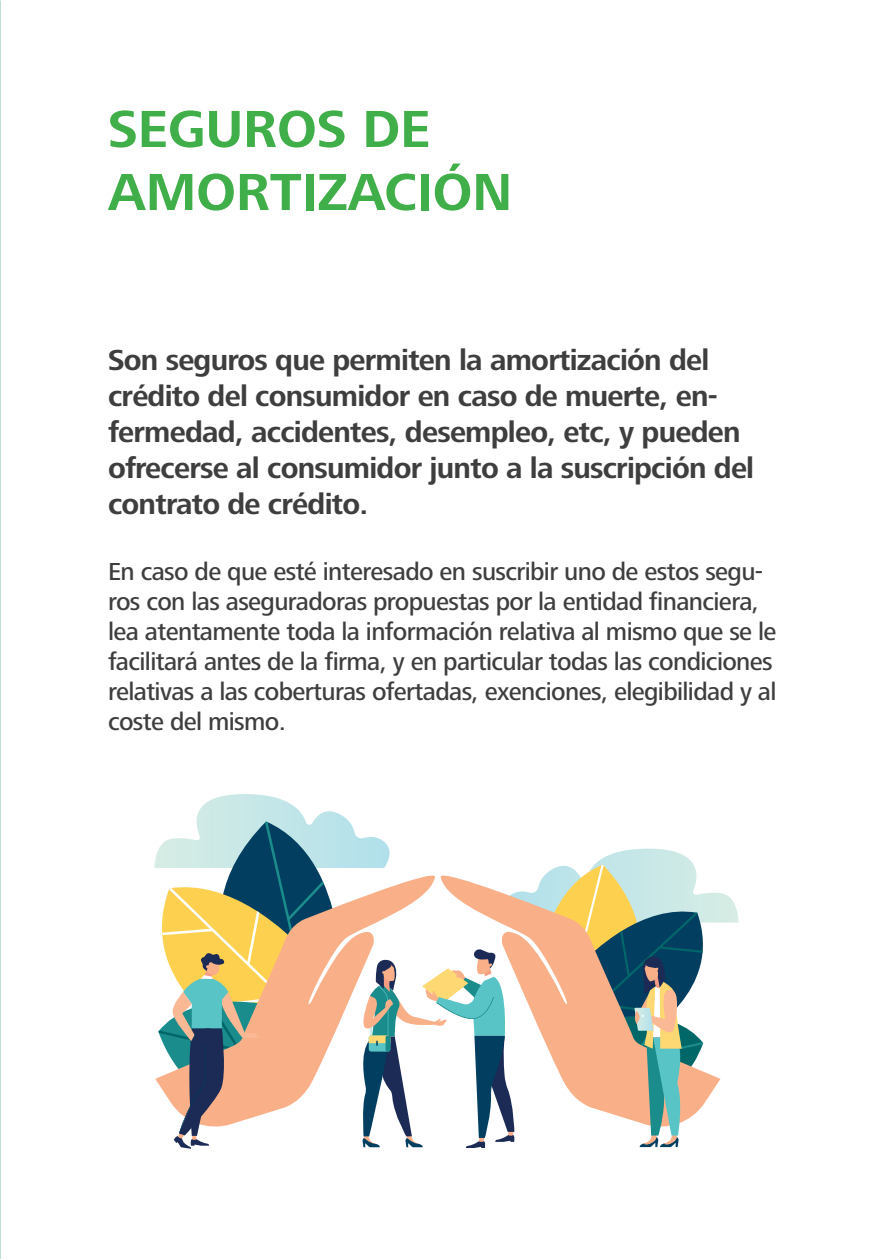
<style>
.page{position:relative;width:893px;height:1259px;background:#fff}
.page>*{position:absolute;margin:0;border:0;box-sizing:border-box;transform-origin:0 0}
.t1{font:700 54px/63px "Frutiger Next LT";color:#40ae49}
.t2{font:700 30px/36px "Frutiger Next LT";letter-spacing:-.025em;color:#3e3e3f}
.t3{font:500 25.5px/30px "Frutiger Next LT";letter-spacing:-.025em;color:#3e3e3f}
</style>
<div class="page">
<svg style="left:154px;top:794px;width:585px;height:354px"></svg>
<h1 class="t1" style="left:108px;top:97px;width:406px">SEGUROS DE<br>AMORTIZACIÓN</h1>
<p class="t2" style="left:108px;top:342px;width:648px">Son seguros que permiten la amortización del crédito del consumidor en caso de muerte, en&shy;fermedad, accidentes, desempleo, etc, y pueden ofrecerse al consumidor junto a la suscripción del contrato de crédito.</p>
<p class="t3" style="left:108px;top:557px;width:670px">En caso de que esté interesado en suscribir uno de estos segu&shy;ros con las aseguradoras propuestas por la entidad financiera, lea atentamente toda la información relativa al mismo que se le facilitará antes de la firma, y en particular todas las condiciones relativas a las coberturas ofertadas, exenciones, elegibilidad y al coste del mismo.</p>
</div>
